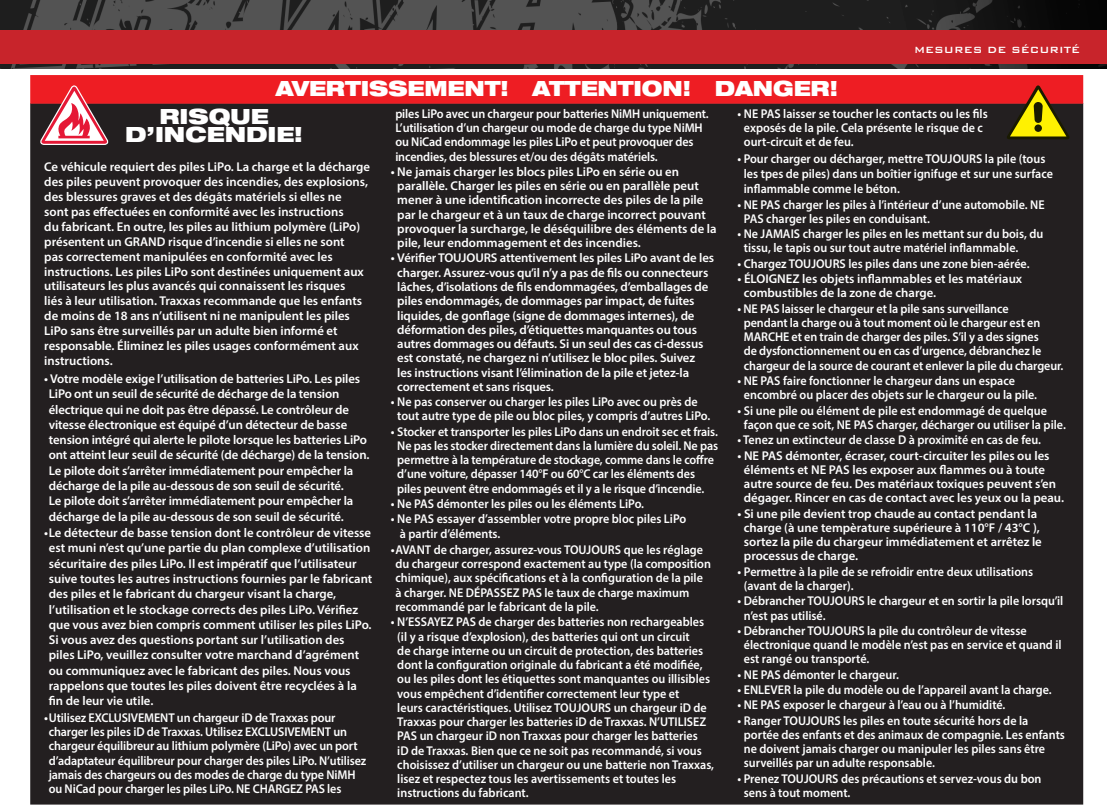
<style>
.page{position:relative;width:1107px;height:810px;background:#fff}
.page>*{position:absolute;margin:0;border:0;box-sizing:border-box;transform-origin:0 0}
.t1{font:900 expanded 21px "Helvetica Neue LT Std";letter-spacing:-.005em;color:#fff;scale:.95 1}
.t2{font:900 expanded 21px/18px "Helvetica Neue LT Std";letter-spacing:-.005em;color:#fff;text-align:center}
.t3{font:600 12.75px/14.2px "Myriad Pro";color:#fff}
.t4{font:600 12.75px/14.2px "Myriad Pro";color:#fff;scale:.95 1}
.t5{font:12px "Bank Gothic Medium BT";color:#fff}
</style>
<div class="page">
<img style="left:0;top:0;width:1107px;height:68px">
<div style="left:0;top:30px;width:1107px;height:34px;background:#c8242b"></div>
<div style="left:30px;top:145px;width:1053px;height:660px;background:#231f20"></div>
<svg style="left:30px;top:75px;width:1053px;height:70px;background:#7e2525"></svg>
<p class="t5" style="left:914px;top:43px;width:168px">MESURES DE SÉCURITÉ</p>
<p class="t1" style="left:276px;top:75px;width:593px">AVERTISSEMENT! ATTENTION! DANGER!</p>
<p class="t2" style="left:125px;top:107px;width:179px">RISQUE<br>D’INCENDIE!</p>
<p class="t4" style="left:744px;top:106px;width:258px;text-indent:-6px">• NE PAS laisser se toucher les contacts ou les fils exposés de la pile. Cela présente le risque de c ourt-circuit et de feu.</p>
<p class="t4" style="left:744px;top:150px;width:327px;line-height:15.3px;text-indent:-6px">• Pour charger ou décharger, mettre TOUJOURS la pile (tous les tpes de piles) dans un boîtier ignifuge et sur une surface inflammable comme le béton.</p>
<p class="t4" style="left:744px;top:197px;width:318px;text-indent:-6px">• NE PAS charger les piles à l’intérieur d’une automobile. NE<br>PAS charger les piles en conduisant.</p>
<p class="t4" style="left:744px;top:227px;width:317px;text-indent:-6px">• Ne JAMAIS charger les piles en les mettant sur du bois, du tissu, le tapis ou sur tout autre matériel inflammable.</p>
<p class="t4" style="left:737px;top:256px;width:309px">• Chargez TOUJOURS les piles dans une zone bien-aérée.</p>
<p class="t3" style="left:744px;top:271px;width:280px;text-indent:-6px">• ÉLOIGNEZ les objets inflammables et les matériaux combustibles de la zone de charge.</p>
<p class="t4" style="left:744px;top:301px;width:338px;text-indent:-6px">• NE PAS laisser le chargeur et la pile sans surveillance<br>pendant la charge ou à tout moment où le chargeur est en MARCHE et en train de charger des piles. S’il y a des signes<br>de dysfonctionnement ou en cas d’urgence, débranchez le chargeur de la source de courant et enlever la pile du chargeur.</p>
<p class="t4" style="left:744px;top:373px;width:310px;text-indent:-6px">• NE PAS faire fonctionner le chargeur dans un espace encombré ou placer des objets sur le chargeur ou la pile.</p>
<p class="t4" style="left:744px;top:403px;width:340px;text-indent:-6px">• Si une pile ou élément de pile est endommagé de quelque façon que ce soit, NE PAS charger, décharger ou utiliser la pile.</p>
<p class="t4" style="left:737px;top:432px;width:321px">• Tenez un extincteur de classe D à proximité en cas de feu.</p>
<p class="t3" style="left:744px;top:448px;width:322px;text-indent:-6px">• NE PAS démonter, écraser, court-circuiter les piles ou les éléments et NE PAS les exposer aux flammes ou à toute autre source de feu. Des matériaux toxiques peuvent s’en dégager. Rincer en cas de contact avec les yeux ou la peau.</p>
<p class="t3" style="left:744px;top:506px;width:300px;text-indent:-6px">• Si une pile devient trop chaude au contact pendant la charge (à une tempèrature supérieure à 110°F / 43°C ), sortez la pile du chargeur immédiatement et arrêtez le processus de charge.</p>
<p class="t4" style="left:744px;top:564px;width:306px;text-indent:-6px">• Permettre à la pile de se refroidir entre deux utilisations (avant de la charger).</p>
<p class="t4" style="left:744px;top:594px;width:338px;text-indent:-6px">• Débrancher TOUJOURS le chargeur et en sortir la pile lorsqu’il n’est pas utilisé.</p>
<p class="t4" style="left:744px;top:623px;width:336px;text-indent:-6px">• Débrancher TOUJOURS la pile du contrôleur de vitesse électronique quand le modèle n’est pas en service et quand il est rangé ou transporté.</p>
<p class="t4" style="left:737px;top:667px;width:171px">• NE PAS démonter le chargeur.</p>
<p class="t4" style="left:737px;top:682px;width:332px">• ENLEVER la pile du modèle ou de l’appareil avant la charge.</p>
<p class="t4" style="left:737px;top:698px;width:284px">• NE PAS exposer le chargeur à l’eau ou à l’humidité.</p>
<p class="t4" style="left:744px;top:713px;width:340px;text-indent:-6px">• Ranger TOUJOURS les piles en toute sécurité hors de la portée des enfants et des animaux de compagnie. Les enfants ne doivent jamais charger ou manipuler les piles sans être surveillés par un adulte responsable.</p>
<p class="t4" style="left:744px;top:771px;width:315px;text-indent:-6px">• Prenez TOUJOURS des précautions et servez-vous du bon sens à tout moment.</p>
<p class="t4" style="left:395px;top:106px;width:331px">piles LiPo avec un chargeur pour batteries NiMH uniquement.<br>L’utilisation d’un chargeur ou mode de charge du type NiMH ou NiCad endommage les piles LiPo et peut provoquer des incendies, des blessures et/ou des dégâts matériels.</p>
<p class="t3" style="left:397px;top:164px;width:321px;text-indent:-6px">• Ne jamais charger les blocs piles LiPo en série ou en parallèle. Charger les piles en série ou en parallèle peut mener à une identification incorrecte des piles de la pile par le chargeur et à un taux de charge incorrect pouvant provoquer la surcharge, le déséquilibre des éléments de la pile, leur endommagement et des incendies.</p>
<p class="t3" style="left:397px;top:251px;width:318px;text-indent:-6px">• Vérifier TOUJOURS attentivement les piles LiPo avant de les charger. Assurez-vous qu’il n’y a pas de fils ou connecteurs lâches, d’isolations de fils endommagées, d’emballages de piles endommagés, de dommages par impact, de fuites liquides, de gonflage (signe de dommages internes), de déformation des piles, d’étiquettes manquantes ou tous autres dommages ou défauts. Si un seul des cas ci-dessus est constaté, ne chargez ni n’utilisez le bloc piles. Suivez<br>les instructions visant l’élimination de la pile et jetez-la correctement et sans risques.</p>
<p class="t4" style="left:397px;top:394px;width:331px;text-indent:-6px">• Ne pas conserver ou charger les piles LiPo avec ou près de tout autre type de pile ou bloc piles, y compris d’autres LiPo.</p>
<p class="t4" style="left:397px;top:424px;width:339px;text-indent:-6px">• Stocker et transporter les piles LiPo dans un endroit sec et frais.<br>Ne pas les stocker directement dans la lumière du soleil. Ne pas permettre à la température de stockage, comme dans le coffre d’une voiture, dépasser 140°F ou 60°C car les éléments des piles peuvent être endommagés et il y a le risque d’incendie.</p>
<p class="t4" style="left:391px;top:496px;width:268px">• Ne PAS démonter les piles ou les éléments LiPo.</p>
<p class="t4" style="left:400px;top:512px;width:303px;text-indent:-9px">• Ne PAS essayer d’assembler votre propre bloc piles LiPo à partir d’éléments.</p>
<p class="t3" style="left:395px;top:542px;width:317px;text-indent:-4px">•AVANT de charger, assurez-vous TOUJOURS que les réglage du chargeur correspond exactement au type (la composition chimique), aux spécifications et à la configuration de la pile à charger. NE DÉPASSEZ PAS le taux de charge maximum recommandé par le fabricant de la pile.</p>
<p class="t4" style="left:397px;top:615px;width:335px;text-indent:-6px">• N’ESSAYEZ PAS de charger des batteries non rechargeables (il y a risque d’explosion), des batteries qui ont un circuit<br>de charge interne ou un circuit de protection, des batteries dont la configuration originale du fabricant a été modifiée, ou les piles dont les étiquettes sont manquantes ou illisibles vous empêchent d’identifier correctement leur type et<br>leurs caractéristiques. Utilisez TOUJOURS un chargeur iD de Traxxas pour charger les batteries iD de Traxxas. N’UTILISEZ PAS un chargeur iD non Traxxas pour charger les batteries<br>iD de Traxxas. Bien que ce ne soit pas recommandé, si vous choisissez d’utiliser un chargeur ou une batterie non Traxxas, lisez et respectez tous les avertissements et toutes les instructions du fabricant.</p>
<p class="t3" style="left:44px;top:158px;width:327px;line-height:15px">Ce véhicule requiert des piles LiPo. La charge et la décharge des piles peuvent provoquer des incendies, des explosions, des blessures graves et des dégâts matériels si elles ne<br>sont pas effectuées en conformité avec les instructions<br>du fabricant. En outre, les piles au lithium polymère (LiPo) présentent un GRAND risque d’incendie si elles ne sont<br>pas correctement manipulées en conformité avec les instructions. Les piles LiPo sont destinées uniquement aux utilisateurs les plus avancés qui connaissent les risques<br>liés à leur utilisation. Traxxas recommande que les enfants de moins de 18 ans n’utilisent ni ne manipulent les piles LiPo sans être surveillés par un adulte bien informé et responsable. Éliminez les piles usages conformément aux instructions.</p>
<p class="t3" style="left:49px;top:371px;width:322px;line-height:15.3px;text-indent:-5px">• Votre modèle exige l’utilisation de batteries LiPo. Les piles LiPo ont un seuil de sécurité de décharge de la tension électrique qui ne doit pas être dépassé. Le contrôleur de vitesse électronique est équipé d’un détecteur de basse tension intégré qui alerte le pilote lorsque les batteries LiPo ont atteint leur seuil de sécurité (de décharge) de la tension.<br>Le pilote doit s’arrêter immédiatement pour empêcher la décharge de la pile au-dessous de son seuil de sécurité.<br>Le pilote doit s’arrêter immédiatement pour empêcher la décharge de la pile au-dessous de son seuil de sécurité.</p>
<p class="t3" style="left:49px;top:525px;width:325px;line-height:15.3px;text-indent:-4px">•Le détecteur de basse tension dont le contrôleur de vitesse est muni n’est qu’une partie du plan complexe d’utilisation sécuritaire des piles LiPo. Il est impératif que l’utilisateur suive toutes les autres instructions fournies par le fabricant des piles et le fabricant du chargeur visant la charge, l’utilisation et le stockage corrects des piles LiPo. Vérifiez que vous avez bien compris comment utiliser les piles LiPo.<br>Si vous avez des questions portant sur l’utilisation des piles LiPo, veuillez consulter votre marchand d’agrément ou communiquez avec le fabricant des piles. Nous vous rappelons que toutes les piles doivent être recyclées à la fin de leur vie utile.</p>
<p class="t3" style="left:49px;top:710px;width:319px;text-indent:-4px">•Utilisez EXCLUSIVEMENT un chargeur iD de Traxxas pour charger les piles iD de Traxxas. Utilisez EXCLUSIVEMENT un chargeur équilibreur au lithium polymère (LiPo) avec un port d’adaptateur équilibreur pour charger des piles LiPo. N’utilisez jamais des chargeurs ou des modes de charge du type NiMH ou NiCad pour charger les piles LiPo. NE CHARGEZ PAS les</p>
</div>
